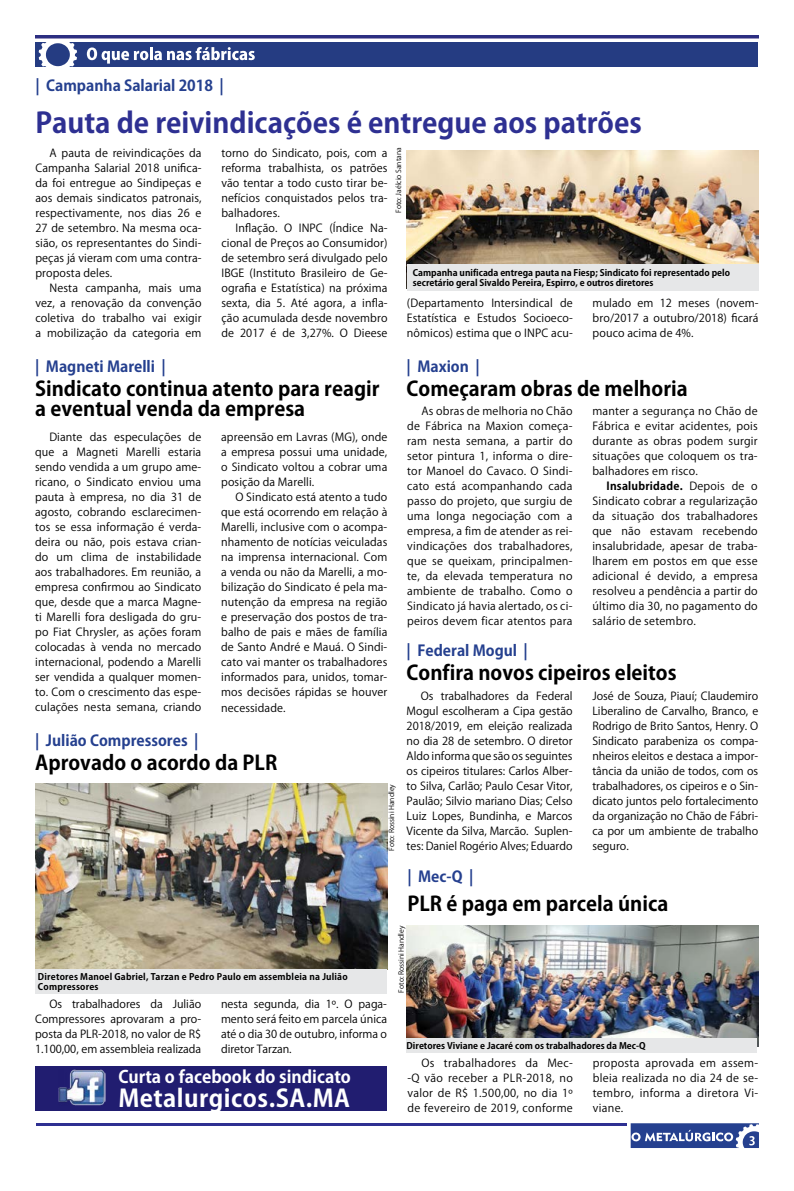
<style>
.page{position:relative;width:794px;height:1191px;background:#fff}
.page>*{position:absolute;margin:0;border:0;box-sizing:border-box;transform-origin:0 0}
.t1{font:700 28px "Koz Go Pro";color:#2e3092}
.t2{font:700 24px "Koz Go Pro";letter-spacing:.02em;color:#fff}
.t3{font:700 20px/20px "Koz Go Pro";color:#000}
.t4{font:700 17px "Koz Go Pro";color:#fff}
.t5{font:700 15px "Koz Go Pr 6 N";color:#25408f}
.t6{font:11px/15px "Koz Go Pro";letter-spacing:.01em;color:#000;text-align:justify}
.t7{font:700 9px/10px "Koz Go Pro";color:#000}
.t8{font:700 9px/10px "Koz Go Pro";letter-spacing:.02em;color:#000}
.t9{font:7px "Koz Go Pro";color:#000}
.s1{font-weight:700}
</style>
<div class="page">
<img style="left:35px;top:35px;width:723px;height:4px">
<hr style="left:36px;top:1123px;width:590px;height:3px;background:#2e3092">
<svg style="left:630px;top:1123px;width:129px;height:25px;background:#556aa7"></svg>
<div style="left:35px;top:1066px;width:352px;height:44px;background:#211d70"></div>
<img style="left:59px;top:1069px;width:46px;height:36px">
<div style="left:36px;top:43px;width:722px;height:24px;background:#253c82"></div>
<svg style="left:87px;top:47px;width:168px;height:17px"></svg>
<svg style="left:39px;top:42px;width:38px;height:25px"></svg>
<img style="left:407px;top:150px;width:351px;height:114px">
<div style="left:407px;top:264px;width:352px;height:27px;background:#e6e7e8"></div>
<img style="left:35px;top:783px;width:352px;height:186px">
<div style="left:35px;top:969px;width:352px;height:25px;background:#e6e7e8"></div>
<img style="left:406px;top:925px;width:352px;height:121px">
<div style="left:406px;top:1038px;width:351px;height:14px;background:#e6e7e8"></div>
<h3 class="t5" style="left:35px;top:77px;width:190px">| Campanha Salarial 2018 |</h3>
<h1 class="t1" style="left:35px;top:104px;width:608px">Pauta de reivindicações é entregue aos patrões</h1>
<p class="t9" style="left:394px;top:213px;width:67px;rotate:-90deg">Foto: Jaélcio Santana</p>
<p class="t6" style="left:35px;top:146px;width:168px;text-indent:14px">A pauta de reivindicações da Campanha Salarial 2018 unifica&shy;da foi entregue ao Sindipeças e aos demais sindicatos patronais, respectivamente, nos dias 26 e 27 de setembro. Na mesma oca&shy;sião, os representantes do Sindi&shy;peças já vieram com uma contra&shy;proposta deles.</p>
<p class="t6" style="left:35px;top:281px;width:168px;text-indent:14px">Nesta campanha, mais uma vez, a renovação da convenção coletiva do trabalho vai exigir a mobilização da categoria em</p>
<p class="t6" style="left:221px;top:146px;width:168px">torno do Sindicato, pois, com a reforma trabalhista, os patrões vão tentar a todo custo tirar be&shy;nefícios conquistados pelos tra&shy;balhadores.</p>
<p class="t6" style="left:221px;top:221px;width:168px;text-indent:14px">Inflação. O INPC (Índice Na&shy;cional de Preços ao Consumidor) de setembro será divulgado pelo IBGE (Instituto Brasileiro de Ge&shy;ografia e Estatística) na próxima sexta, dia 5. Até agora, a infla&shy;ção acumulada desde novembro de 2017 é de 3,27%. O Dieese</p>
<p class="t7" style="left:413px;top:268px;width:319px">Campanha unificada entrega pauta na Fiesp; Sindicato foi representado pelo secretário geral Sivaldo Pereira, Espirro, e outros diretores</p>
<p class="t6" style="left:407px;top:296px;width:167px">(Departamento Intersindical de Estatística e Estudos Socioeco&shy;nômicos) estima que o INPC acu-</p>
<p class="t6" style="left:592px;top:296px;width:167px">mulado em 12 meses (novem&shy;bro/2017 a outubro/2018) ficará pouco acima de 4%.</p>
<h3 class="t5" style="left:35px;top:358px;width:132px">| Magneti Marelli |</h3>
<h3 class="t3" style="left:35px;top:380px;width:346px">Sindicato continua atento para reagir a eventual venda da empresa</h3>
<p class="t6" style="left:35px;top:430px;width:168px;text-indent:14px">Diante das especulações de que a Magneti Marelli estaria sendo vendida a um grupo ame&shy;ricano, o Sindicato enviou uma pauta à empresa, no dia 31 de agosto, cobrando esclarecimen&shy;tos se essa informação é verda&shy;deira ou não, pois estava crian&shy;do um clima de instabilidade aos trabalhadores. Em reunião, a empresa confirmou ao Sindicato que, desde que a marca Magne&shy;ti Marelli fora desligada do gru&shy;po Fiat Chrysler, as ações foram colocadas à venda no mercado internacional, podendo a Marelli ser vendida a qualquer momen&shy;to. Com o crescimento das espe&shy;culações nesta semana, criando</p>
<p class="t6" style="left:221px;top:430px;width:168px">apreensão em Lavras (MG), onde a empresa possui uma unidade, o Sindicato voltou a cobrar uma posição da Marelli.</p>
<p class="t6" style="left:221px;top:490px;width:168px;text-indent:14px">O Sindicato está atento a tudo que está ocorrendo em relação à Marelli, inclusive com o acompa&shy;nhamento de notícias veiculadas na imprensa internacional. Com a venda ou não da Marelli, a mo&shy;bilização do Sindicato é pela ma&shy;nutenção da empresa na região e preservação dos postos de tra&shy;balho de pais e mães de família de Santo André e Mauá. O Sindi&shy;cato vai manter os trabalhadores informados para, unidos, tomar&shy;mos decisões rápidas se houver necessidade.</p>
<h3 class="t5" style="left:35px;top:732px;width:165px">| Julião Compressores |</h3>
<h3 class="t3" style="left:35px;top:754px;width:244px">Aprovado o acordo da PLR</h3>
<p class="t9" style="left:387px;top:851px;width:68px;rotate:-90deg">Foto: Rossini Handley</p>
<h3 class="t5" style="left:406px;top:358px;width:75px">| Maxion |</h3>
<h3 class="t3" style="left:406px;top:380px;width:282px">Começaram obras de melhoria</h3>
<p class="t6" style="left:407px;top:403px;width:167px;text-indent:14px">As obras de melhoria no Chão de Fábrica na Maxion começa&shy;ram nesta semana, a partir do setor pintura 1, informa o dire&shy;tor Manoel do Cavaco. O Sindi&shy;cato está acompanhando cada passo do projeto, que surgiu de uma longa negociação com a empresa, a fim de atender as rei&shy;vindicações dos trabalhadores, que se queixam, principalmen&shy;te, da elevada temperatura no ambiente de trabalho. Como o Sindicato já havia alertado, os ci&shy;peiros devem ficar atentos para</p>
<p class="t6" style="left:592px;top:403px;width:167px">manter a segurança no Chão de Fábrica e evitar acidentes, pois durante as obras podem surgir situações que coloquem os tra&shy;balhadores em risco.</p>
<p class="t6" style="left:592px;top:478px;width:167px;text-indent:14px"><span class="s1">Insalubridade.</span> Depois de o Sindicato cobrar a regularização da situação dos trabalhadores que não estavam recebendo insalubridade, apesar de traba&shy;lharem em postos em que esse adicional é devido, a empresa resolveu a pendência a partir do último dia 30, no pagamento do salário de setembro.</p>
<h3 class="t5" style="left:406px;top:641px;width:123px">| Federal Mogul |</h3>
<h3 class="t3" style="left:406px;top:664px;width:271px">Confira novos cipeiros eleitos</h3>
<p class="t6" style="left:406px;top:688px;width:167px;text-indent:14px">Os trabalhadores da Federal Mogul escolheram a Cipa gestão 2018/2019, em eleição realizada no dia 28 de setembro. O diretor Aldo informa que são os seguintes os cipeiros titulares: Carlos Alber&shy;to Silva, Carlão; Paulo Cesar Vitor, Paulão; Silvio mariano Dias; Celso Luiz Lopes, Bundinha, e Marcos Vicente da Silva, Marcão. Suplen&shy;tes: Daniel Rogério Alves; Eduardo</p>
<p class="t6" style="left:592px;top:688px;width:167px">José de Souza, Piauí; Claudemiro Liberalino de Carvalho, Branco, e Rodrigo de Brito Santos, Henry. O Sindicato parabeniza os compa&shy;nheiros eleitos e destaca a impor&shy;tância da união de todos, com os trabalhadores, os cipeiros e o Sin&shy;dicato juntos pelo fortalecimento da organização no Chão de Fábri&shy;ca por um ambiente de trabalho seguro.</p>
<h3 class="t5" style="left:407px;top:868px;width:67px">| Mec-Q |</h3>
<h3 class="t3" style="left:407px;top:894px;width:262px">PLR é paga em parcela única</h3>
<p class="t8" style="left:38px;top:972px;width:311px">Diretores Manoel Gabriel, Tarzan e Pedro Paulo em assembleia na Julião<br>Compressores</p>
<p class="t6" style="left:35px;top:996px;width:167px;text-indent:14px">Os trabalhadores da Julião Compressores aprovaram a pro&shy;posta da PLR-2018, no valor de R$ 1.100,00, em assembleia realizada</p>
<p class="t6" style="left:221px;top:996px;width:167px">nesta segunda, dia 1º. O paga&shy;mento será feito em parcela única até o dia 30 de outubro, informa o diretor Tarzan.</p>
<h3 class="t4" style="left:118px;top:1065px;width:234px">Curta o facebook do sindicato</h3>
<h2 class="t2" style="left:118px;top:1082px;width:233px">Metalurgicos.SA.MA</h2>
<p class="t9" style="left:396px;top:992px;width:68px;rotate:-90deg">Foto: Rossini Handley</p>
<p class="t7" style="left:406px;top:1041px;width:240px">Diretores Viviane e Jacaré com os trabalhadores da Mec-Q</p>
<p class="t6" style="left:407px;top:1055px;width:167px;text-indent:14px">Os trabalhadores da Mec--Q vão receber a PLR-2018, no valor de R$ 1.500,00, no dia 1º de fevereiro de 2019, conforme</p>
<p class="t6" style="left:593px;top:1055px;width:167px">proposta aprovada em assem&shy;bleia realizada no dia 24 de se&shy;tembro, informa a diretora Vi&shy;viane.</p>
</div>
